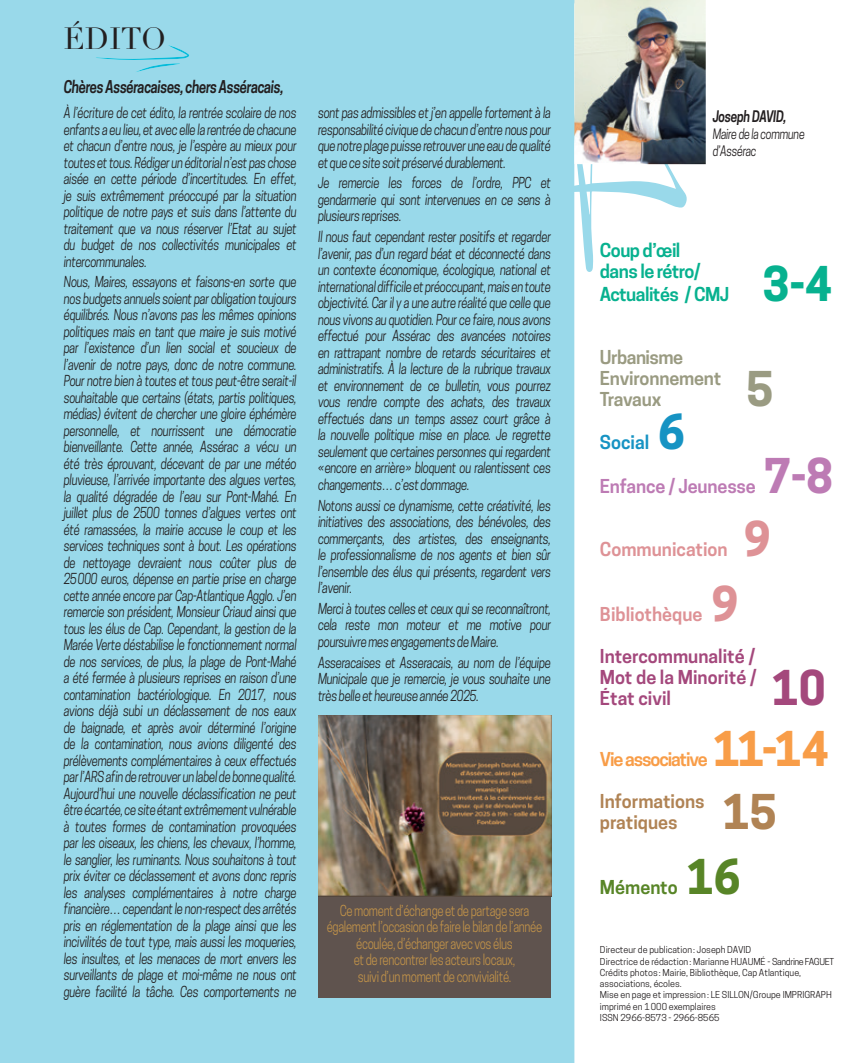
<style>
.page{position:relative;width:851px;height:1063px;background:#fff}
.page>*{position:absolute;margin:0;border:0;box-sizing:border-box;transform-origin:0 0}
.t1{font:700 45px "Cooper Hewitt";color:#f89d48}
.t2{font:700 45px "Cooper Hewitt";color:#07b18f}
.t3{font:700 45px "Cooper Hewitt";color:#bd7bb4}
.t4{font:700 45px "Cooper Hewitt";color:#de9296}
.t5{font:700 45px "Cooper Hewitt";color:#a4487c}
.t6{font:700 45px "Cooper Hewitt";color:#b08354}
.t7{font:700 45px "Cooper Hewitt";color:#588527}
.t8{font:700 45px "Cooper Hewitt";color:#9a9b82}
.t9{font:700 45px "Cooper Hewitt";color:#1693c3}
.t10{font:30px "Didot";color:#231f20}
.t11{font:600 18px/21px "Cooper Hewitt";color:#a4487c;text-align:justify}
.t12{font:600 18px/21.8px "Cooper Hewitt";letter-spacing:-.03em;color:#07b18f}
.t13{font:600 18px/21px "Cooper Hewitt";letter-spacing:-.02em;color:#9a9b82}
.t14{font:600 18px "Cooper Hewitt";color:#de9296}
.t15{font:600 18px/21px "Cooper Hewitt";color:#b08354}
.t16{font:600 18px "Cooper Hewitt";letter-spacing:-.01em;color:#bd7bb4}
.t17{font:600 18px "Cooper Hewitt";letter-spacing:-.06em;color:#f89d48}
.t18{font:600 18px "Cooper Hewitt";color:#588527}
.t19{font:600 18px "Cooper Hewitt";color:#1693c3}
.t20{font:italic 600 16.5px "Cooper Hewitt";letter-spacing:-.03em;color:#231f20;scale:.8 1}
.t21{font:italic 600 15px "Cooper Hewitt";letter-spacing:-.03em;color:#231f20;scale:.8 1}
.t22{font:italic 14.25px/16.5px "Cooper Hewitt";letter-spacing:-.03em;color:#231f20;text-align:justify;scale:.8 1}
.t23{font:14.25px/16.5px "Cooper Hewitt";letter-spacing:-.03em;color:#bf9149;text-align:center;scale:.8 1}
.t24{font:italic 13.5px/17.2px "Cooper Hewitt";letter-spacing:-.03em;color:#231f20;scale:.8 1}
.t25{font:9px/11.2px "Cooper Hewitt";color:#231f20}
</style>
<div class="page">
<svg style="left:574px;top:164px;width:113px;height:108px"></svg>
<div style="left:0;top:0;width:574px;height:1063px;background:#99d9ea"></div>
<svg style="left:96px;top:45px;width:94px;height:27px;background:#8dd6e8"></svg>
<img style="left:574px;top:0;width:131px;height:164px">
<div style="left:318px;top:715px;width:233px;height:283px;background:#5f534e"></div>
<img style="left:318px;top:715px;width:233px;height:181px">
<h2 class="t10" style="left:64px;top:21px;width:104px">ÉDITO</h2>
<p class="t20" style="left:64px;top:77px;width:276px">Chères Asséracaises, chers Asséracais,</p>
<p class="t22" style="left:64px;top:105px;width:293px">À l’écriture de cet édito, la rentrée scolaire de nos enfants a eu lieu, et avec elle la rentrée de chacune et chacun d’entre nous, je l’espère au mieux pour toutes et tous. Rédiger un éditorial n’est pas chose aisée en cette période d’incertitudes. En effet, je suis extrêmement préoccupé par la situation politique de notre pays et suis dans l’attente du traitement que va nous réserver l’Etat au sujet du budget de nos collectivités municipales et intercommunales.</p>
<p class="t22" style="left:64px;top:274px;width:293px">Nous, Maires, essayons et faisons-en sorte que nos budgets annuels soient par obligation toujours équilibrés. Nous n’avons pas les mêmes opinions politiques mais en tant que maire je suis motivé par l’existence d’un lien social et soucieux de l’avenir de notre pays, donc de notre commune.<br>Pour notre bien à toutes et tous peut-être serait-il souhaitable que certains (états, partis politiques, médias) évitent de chercher une gloire éphémère personnelle, et nourrissent une démocratie bienveillante. Cette année, Assérac a vécu un été très éprouvant, décevant de par une météo pluvieuse, l’arrivée importante des algues vertes, la qualité dégradée de l’eau sur Pont-Mahé. En juillet plus de 2500 tonnes d’algues vertes ont été ramassées, la mairie accuse le coup et les services techniques sont à bout. Les opérations de nettoyage devraient nous coûter plus de 25000 euros, dépense en partie prise en charge cette année encore par Cap-Atlantique Agglo. J’en remercie son président, Monsieur Criaud ainsi que tous les élus de Cap. Cependant, la gestion de la Marée Verte déstabilise le fonctionnement normal de nos services, de plus, la plage de Pont-Mahé a été fermée à plusieurs reprises en raison d’une contamination bactériologique. En 2017, nous avions déjà subi un déclassement de nos eaux de baignade, et après avoir déterminé l’origine de la contamination, nous avions diligenté des prélèvements complémentaires à ceux effectués par l’ARS afin de retrouver un label de bonne qualité.<br>Aujourd’hui une nouvelle déclassification ne peut être écartée, ce site étant extrêmement vulnérable à toutes formes de contamination provoquées par les oiseaux, les chiens, les chevaux, l’homme, le sanglier, les ruminants. Nous souhaitons à tout prix éviter ce déclassement et avons donc repris les analyses complémentaires à notre charge financière… cependant le non-respect des arrêtés pris en réglementation de la plage ainsi que les incivilités de tout type, mais aussi les moqueries, les insultes, et les menaces de mort envers les surveillants de plage et moi-même ne nous ont guère facilité la tâche. Ces comportements ne</p>
<p class="t22" style="left:318px;top:105px;width:293px">sont pas admissibles et j’en appelle fortement à la responsabilité civique de chacun d’entre nous pour que notre plage puisse retrouver une eau de qualité et que ce site soit préservé durablement.</p>
<p class="t22" style="left:318px;top:175px;width:293px">Je remercie les forces de l’ordre, PPC et gendarmerie qui sont intervenues en ce sens à plusieurs reprises.</p>
<p class="t22" style="left:318px;top:229px;width:293px">Il nous faut cependant rester positifs et regarder l’avenir, pas d’un regard béat et déconnecté dans un contexte économique, écologique, national et international difficile et préoccupant, mais en toute objectivité. Car il y a une autre réalité que celle que nous vivons au quotidien. Pour ce faire, nous avons effectué pour Assérac des avancées notoires en rattrapant nombre de retards sécuritaires et administratifs. À la lecture de la rubrique travaux et environnement de ce bulletin, vous pourrez vous rendre compte des achats, des travaux effectués dans un temps assez court grâce à la nouvelle politique mise en place. Je regrette seulement que certaines personnes qui regardent «encore en arrière» bloquent ou ralentissent ces changements… c’est dommage.</p>
<p class="t22" style="left:318px;top:497px;width:293px">Notons aussi ce dynamisme, cette créativité, les initiatives des associations, des bénévoles, des commerçants, des artistes, des enseignants, le professionnalisme de nos agents et bien sûr l’ensemble des élus qui présents, regardent vers l’avenir.</p>
<p class="t22" style="left:318px;top:600px;width:293px">Merci à toutes celles et ceux qui se reconnaîtront, cela reste mon moteur et me motive pour poursuivre mes engagements de Maire.</p>
<p class="t22" style="left:318px;top:654px;width:292px">Asseracaises et Asseracais, au nom de l’équipe Municipale que je remercie, je vous souhaite une très belle et heureuse année 2025.</p>
<p class="t23" style="left:327px;top:902px;width:271px">Ce moment d’échange et de partage sera également l’occasion de faire le bilan de l’année écoulée, d’échanger avec vos élus<br>et de rencontrer les acteurs locaux,<br>suivi d’un moment de convivialité.</p>
<p class="t21" style="left:712px;top:107px;width:94px">Joseph DAVID,</p>
<p class="t24" style="left:712px;top:125px;width:117px">Maire de la commune d’Assérac</p>
<p class="t12" style="left:600px;top:240px;width:131px">Coup d’œil<br>dans le rétro/<br>Actualités / CMJ</p>
<p class="t13" style="left:600px;top:347px;width:123px">Urbanisme<br>Environnement<br>Travaux</p>
<h1 class="t2" style="left:762px;top:257px;width:71px">3-4</h1>
<h1 class="t8" style="left:746px;top:362px;width:29px">5</h1>
<h1 class="t9" style="left:658px;top:406px;width:28px">6</h1>
<p class="t16" style="left:600px;top:475px;width:157px">Enfance / Jeunesse</p>
<p class="t19" style="left:600px;top:432px;width:51px">Social</p>
<h1 class="t3" style="left:764px;top:449px;width:70px">7-8</h1>
<p class="t14" style="left:600px;top:539px;width:129px">Communication</p>
<h1 class="t4" style="left:743px;top:513px;width:28px">9</h1>
<h1 class="t4" style="left:711px;top:577px;width:28px">9</h1>
<p class="t11" style="left:600px;top:646px;width:158px">Intercommunalité / Mot de la Minorité / État civil</p>
<p class="t14" style="left:600px;top:604px;width:104px">Bibliothèque</p>
<h1 class="t5" style="left:771px;top:662px;width:55px">10</h1>
<h1 class="t1" style="left:713px;top:722px;width:117px">11-14</h1>
<p class="t17" style="left:600px;top:748px;width:109px">Vie associative</p>
<p class="t15" style="left:600px;top:791px;width:106px">Informations pratiques</p>
<h1 class="t6" style="left:722px;top:785px;width:56px">15</h1>
<p class="t18" style="left:600px;top:876px;width:79px">Mémento</p>
<h1 class="t7" style="left:686px;top:850px;width:55px">16</h1>
<p class="t25" style="left:600px;top:944px;width:235px">Directeur de publication: Joseph DAVID<br>Directrice de rédaction: Marianne HUAUMÉ - Sandrine FAGUET Crédits photos: Mairie, Bibliothèque, Cap Atlantique, associations, écoles.<br>Mise en page et impression: LE SILLON/Groupe IMPRIGRAPH imprimé en 1000 exemplaires<br>ISSN 2966-8573 - 2966-8565</p>
</div>
